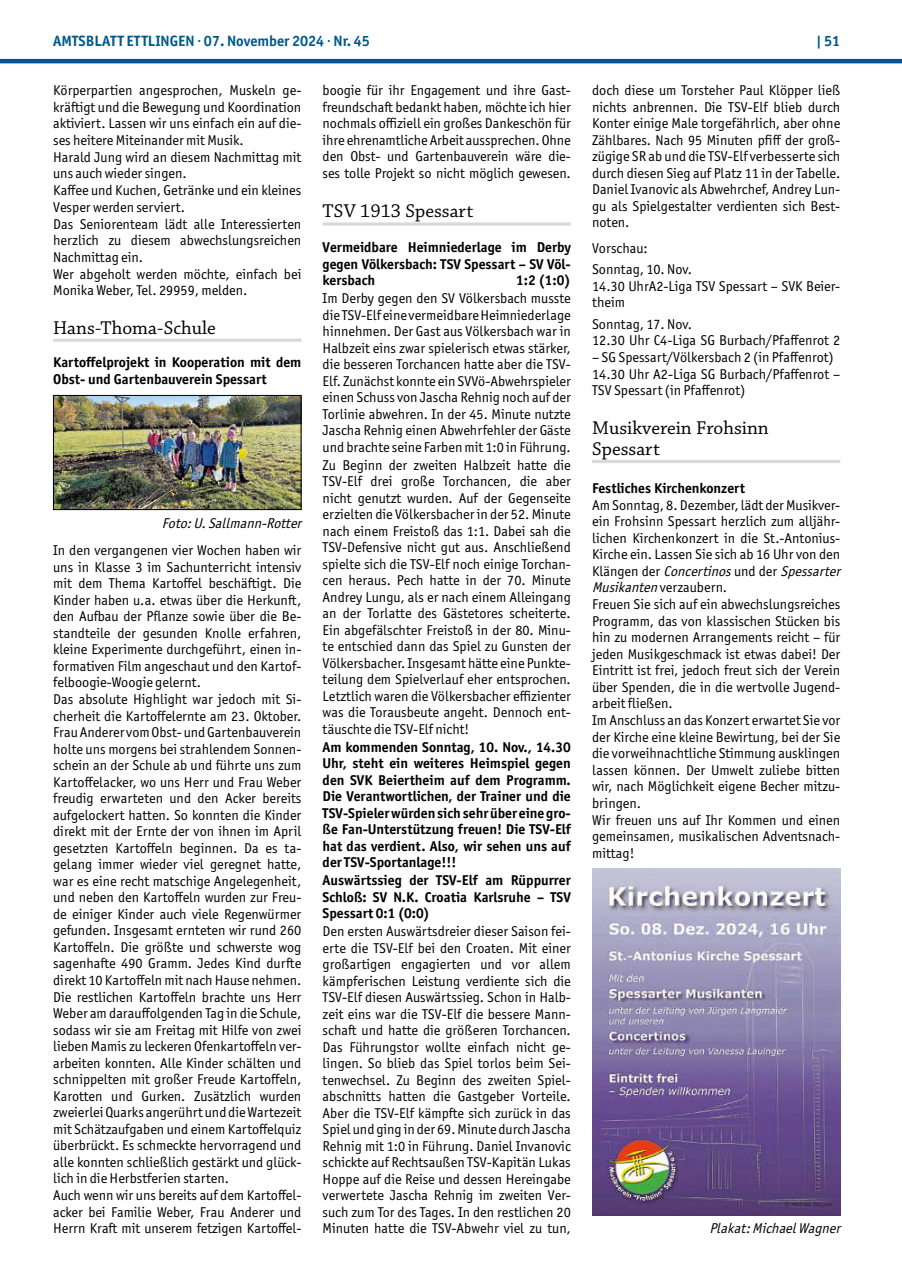
<style>
.page{position:relative;width:902px;height:1280px;background:#fff}
.page>*{position:absolute;margin:0;border:0;box-sizing:border-box;transform-origin:0 0}
.t1{font:19.5px/21px "Chaparral Pro";color:#000}
.t2{font:700 15px "Officina Sans ITC Pro";color:#01598b}
.t3{font:14.25px/16.5px "Officina Sans ITC Pro";color:#000}
.t4{font:700 14.25px/16.5px "Officina Sans ITC Pro";color:#000;text-align:justify}
.t5{font:italic 14.25px "Officina Sans ITC Pro";color:#000}
.s1{font-style:italic}
</style>
<div class="page">
<hr style="left:0;top:59px;width:901px;height:4px;background:#01598b">
<hr style="left:53px;top:339px;width:248px;height:3px;background:#d9d9d9">
<img style="left:55px;top:397px;width:244px;height:111px">
<div style="left:53px;top:395px;width:248px;height:115px;border:1px solid #000"></div>
<svg style="left:322px;top:222px;width:248px;height:4px"></svg>
<hr style="left:592px;top:460px;width:248px;height:3px;background:#d9d9d9">
<img style="left:592px;top:869px;width:248px;height:346px">
<p class="t2" style="left:53px;top:31px;width:318px">AMTSBLATT ETTLINGEN · 07. November 2024 · Nr. 45</p>
<p class="t2" style="left:816px;top:31px;width:26px">| 51</p>
<p class="t3" style="left:53px;top:82px;width:250px">Körperpartien angesprochen, Muskeln ge&shy;kräftigt und die Bewegung und Koordination aktiviert. Lassen wir uns einfach ein auf die&shy;ses heitere Miteinander mit Musik.<br>Harald Jung wird an diesem Nachmittag mit uns auch wieder singen.<br>Kaffee und Kuchen, Getränke und ein kleines Vesper werden serviert.<br>Das Seniorenteam lädt alle Interessierten herzlich zu diesem abwechslungsreichen Nachmittag ein.<br>Wer abgeholt werden möchte, einfach bei Monika Weber, Tel. 29959, melden.</p>
<h1 class="t1" style="left:53px;top:318px;width:164px">Hans-Thoma-Schule</h1>
<p class="t4" style="left:53px;top:354px;width:250px">Kartoffelprojekt in Kooperation mit dem<br>Obst- und Gartenbauverein Spessart</p>
<p class="t3" style="left:322px;top:82px;width:250px;text-align:justify">boogie für ihr Engagement und ihre Gast&shy;freundschaft bedankt haben, möchte ich hier nochmals offiziell ein großes Dankeschön für ihre ehrenamtliche Arbeit aussprechen. Ohne den Obst- und Gartenbauverein wäre die&shy;ses tolle Projekt so nicht möglich gewesen.</p>
<h1 class="t1" style="left:322px;top:201px;width:152px">TSV 1913 Spessart</h1>
<p class="t4" style="left:322px;top:239px;width:250px">Vermeidbare Heimniederlage im Derby gegen Völkersbach: TSV Spessart – SV Völ&shy;kersbach</p>
<p class="t3" style="left:592px;top:82px;width:250px;text-align:justify">doch diese um Torsteher Paul Klöpper ließ nichts anbrennen. Die TSV-Elf blieb durch Konter einige Male torgefährlich, aber ohne Zählbares. Nach 95 Minuten pfiff der groß&shy;zügige SR ab und die TSV-Elf verbesserte sich durch diesen Sieg auf Platz 11 in der Tabelle.<br>Daniel Ivanovic als Abwehrchef, Andrey Lun&shy;gu als Spielgestalter verdienten sich Best&shy;noten.</p>
<p class="t3" style="left:592px;top:237px;width:101px;line-height:21.1px">Vorschau:<br>Sonntag, 10. Nov.</p>
<p class="t3" style="left:592px;top:278px;width:250px">14.30 UhrA2-Liga TSV Spessart – SVK Beier&shy;theim</p>
<p class="t3" style="left:592px;top:315px;width:250px;line-height:17px">Sonntag, 17. Nov.<br>12.30 Uhr C4-Liga SG Burbach/Pfaffenrot 2</p>
<p class="t3" style="left:592px;top:349px;width:250px">– SG Spessart/Völkersbach 2 (in Pfaffenrot)<br>14.30 Uhr A2-Liga SG Burbach/Pfaffenrot –<br>TSV Spessart (in Pfaffenrot)</p>
<h1 class="t1" style="left:592px;top:418px;width:178px">Musikverein Frohsinn<br>Spessart</h1>
<p class="t4" style="left:592px;top:480px;width:154px">Festliches Kirchenkonzert</p>
<p class="t3" style="left:592px;top:497px;width:253px">Am Sonntag, 8. Dezember, lädt der Musikver&shy;ein Frohsinn Spessart herzlich zum alljähr&shy;lichen Kirchenkonzert in die St.-Antonius-Kirche ein. Lassen Sie sich ab 16 Uhr von den K l ä n g e n d e r <span class="s1">Concertinos</span>u n d d e r <span class="s1">Spessarter Musikanten</span> verzaubern.<br>Freuen Sie sich auf ein abwechslungsreiches Programm, das von klassischen Stücken bis hin zu modernen Arrangements reicht – für jeden Musikgeschmack ist etwas dabei! Der Eintritt ist frei, jedoch freut sich der Verein über Spenden, die in die wertvolle Jugend&shy;arbeit fließen.<br>Im Anschluss an das Konzert erwartet Sie vor der Kirche eine kleine Bewirtung, bei der Sie die vorweihnachtliche Stimmung ausklingen lassen können. Der Umwelt zuliebe bitten wir, nach Möglichkeit eigene Becher mitzu&shy;bringen.<br>Wir freuen uns auf Ihr Kommen und einen gemeinsamen, musikalischen Adventsnach&shy;mittag!</p>
<p class="t4" style="left:516px;top:272px;width:56px">1:2 (1:0)</p>
<p class="t3" style="left:322px;top:290px;width:250px;text-align:justify">Im Derby gegen den SV Völkersbach musste die TSV-Elf eine vermeidbare Heimniederlage hinnehmen. Der Gast aus Völkersbach war in Halbzeit eins zwar spielerisch etwas stärker, die besseren Torchancen hatte aber die TSV-Elf. Zunächst konnte ein SVVö-Abwehrspieler einen Schuss von Jascha Rehnig noch auf der Torlinie abwehren. In der 45. Minute nutzte Jascha Rehnig einen Abwehrfehler der Gäste und brachte seine Farben mit 1:0 in Führung.</p>
<p class="t3" style="left:322px;top:457px;width:250px;text-align:justify">Zu Beginn der zweiten Halbzeit hatte die TSV-Elf drei große Torchancen, die aber nicht genutzt wurden. Auf der Gegenseite erzielten die Völkersbacher in der 52. Minute nach einem Freistoß das 1:1. Dabei sah die TSV-Defensive nicht gut aus. Anschließend spielte sich die TSV-Elf noch einige Torchan&shy;cen heraus. Pech hatte in der 70. Minute Andrey Lungu, als er nach einem Alleingang an der Torlatte des Gästetores scheiterte.<br>Ein abgefälschter Freistoß in der 80. Minu&shy;te entschied dann das Spiel zu Gunsten der Völkersbacher. Insgesamt hätte eine Punkte&shy;teilung dem Spielverlauf eher entsprochen.<br>Letztlich waren die Völkersbacher effizienter was die Torausbeute angeht. Dennoch ent&shy;täuschte die TSV-Elf nicht!</p>
<p class="t4" style="left:322px;top:738px;width:250px">Am kommenden Sonntag, 10. Nov., 14.30<br>Uhr, steht ein weiteres Heimspiel gegen den SVK Beiertheim auf dem Programm.<br>Die Verantwortlichen, der Trainer und die TSV-Spieler würden sich sehr über eine gro&shy;ße Fan-Unterstützung freuen! Die TSV-Elf hat das verdient. Also, wir sehen uns auf der TSV-Sportanlage!!!</p>
<p class="t4" style="left:322px;top:872px;width:250px">Auswärtssieg der TSV-Elf am Rüppurrer Schloß: SV N.K. Croatia Karlsruhe – TSV Spessart 0:1 (0:0)</p>
<p class="t3" style="left:322px;top:923px;width:250px;text-align:justify">Den ersten Auswärtsdreier dieser Saison fei&shy;erte die TSV-Elf bei den Croaten. Mit einer großartigen engagierten und vor allem kämpferischen Leistung verdiente sich die TSV-Elf diesen Auswärtssieg. Schon in Halb&shy;zeit eins war die TSV-Elf die bessere Mann&shy;schaft und hatte die größeren Torchancen.<br>Das Führungstor wollte einfach nicht ge&shy;lingen. So blieb das Spiel torlos beim Sei&shy;tenwechsel. Zu Beginn des zweiten Spiel&shy;abschnitts hatten die Gastgeber Vorteile.<br>Aber die TSV-Elf kämpfte sich zurück in das Spiel und ging in der 69. Minute durch Jascha Rehnig mit 1:0 in Führung. Daniel Invanovic schickte auf Rechtsaußen TSV-Kapitän Lukas Hoppe auf die Reise und dessen Hereingabe verwertete Jascha Rehnig im zweiten Ver&shy;such zum Tor des Tages. In den restlichen 20<br>Minuten hatte die TSV-Abwehr viel zu tun,</p>
<p class="t5" style="left:162px;top:515px;width:145px">Foto:U.Sallmann-Rotter</p>
<p class="t3" style="left:53px;top:542px;width:250px">In den vergangenen vier Wochen haben wir uns in Klasse 3 im Sachunterricht intensiv mit dem Thema Kartoffel beschäftigt. Die Kinder haben u.a. etwas über die Herkunft, den Aufbau der Pflanze sowie über die Be&shy;standteile der gesunden Knolle erfahren, kleine Experimente durchgeführt, einen in&shy;formativen Film angeschaut und den Kartof&shy;felboogie-Woogie gelernt.<br>Das absolute Highlight war jedoch mit Si&shy;cherheit die Kartoffelernte am 23. Oktober.<br>Frau Anderer vom Obst- und Gartenbauverein holte uns morgens bei strahlendem Sonnen&shy;schein an der Schule ab und führte uns zum Kartoffelacker, wo uns Herr und Frau Weber freudig erwarteten und den Acker bereits aufgelockert hatten. So konnten die Kinder direkt mit der Ernte der von ihnen im April gesetzten Kartoffeln beginnen. Da es ta&shy;gelang immer wieder viel geregnet hatte, war es eine recht matschige Angelegenheit, und neben den Kartoffeln wurden zur Freu&shy;de einiger Kinder auch viele Regenwürmer gefunden. Insgesamt ernteten wir rund 260<br>Kartoffeln. Die größte und schwerste wog sagenhafte 490 Gramm. Jedes Kind durfte direkt 10 Kartoffeln mit nach Hause nehmen.<br>Die restlichen Kartoffeln brachte uns Herr Weber am darauffolgenden Tag in die Schule, sodass wir sie am Freitag mit Hilfe von zwei lieben Mamis zu leckeren Ofenkartoffeln ver&shy;arbeiten konnten. Alle Kinder schälten und schnippelten mit großer Freude Kartoffeln, Karotten und Gurken. Zusätzlich wurden zweierlei Quarks angerührt und die Wartezeit mit Schätzaufgaben und einem Kartoffelquiz überbrückt. Es schmeckte hervorragend und alle konnten schließlich gestärkt und glück&shy;lich in die Herbstferien starten.<br>Auch wenn wir uns bereits auf dem Kartoffel&shy;acker bei Familie Weber, Frau Anderer und Herrn Kraft mit unserem fetzigen Kartoffel-</p>
<p class="t5" style="left:709px;top:1220px;width:136px">Plakat:MichaelWagner</p>
</div>
